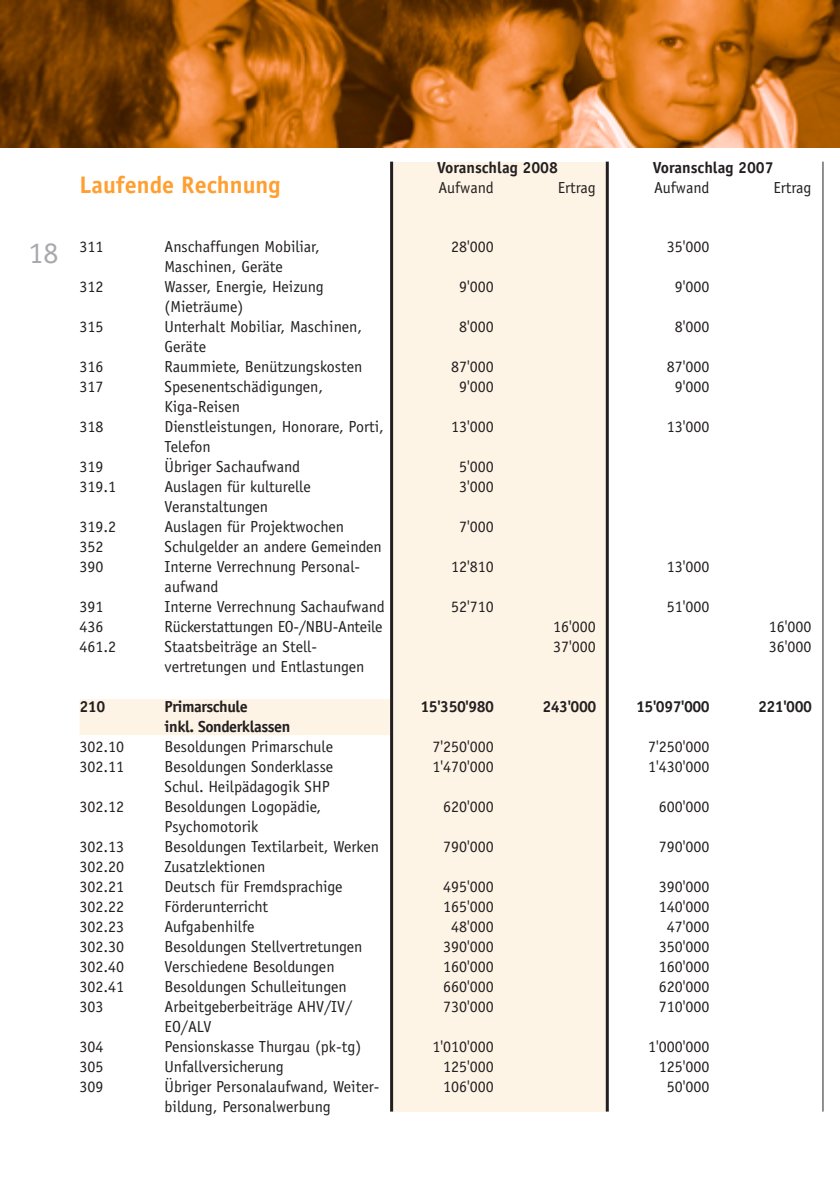
<style>
.page{position:relative;width:840px;height:1191px;background:#fff}
.page>*{position:absolute;margin:0;border:0;box-sizing:border-box;transform-origin:0 0}
.t1{font:700 24px "Officina Sans";color:#ff9f31}
.t2{font:16px "Officina Sans";color:#231f20}
.t3{font:700 16px "Officina Sans";letter-spacing:-.03em;color:#231f20}
.t4{font:700 16px "Officina Sans";color:#231f20}
.s1{font-size:30px;color:#a8a9ad}
</style>
<div class="page">
<div style="left:391px;top:162px;width:216px;height:949px;background:#fef4e6"></div>
<div style="left:79px;top:699px;width:312px;height:16px;background:#fef4e6"></div>
<div style="left:79px;top:715px;width:312px;height:20px;background:#fef4e6"></div>
<hr style="left:605px;top:162px;width:3px;height:949px;background:#231f20">
<hr style="left:822px;top:162px;width:1px;height:949px;background:#231f20">
<hr style="left:390px;top:162px;width:3px;height:949px;background:#231f20">
<img style="left:0;top:0;width:839px;height:147px">
<p class="t4" style="left:437px;top:162px;width:122px">Voranschlag 2008</p>
<p class="t4" style="left:652px;top:162px;width:122px">Voranschlag 2007</p>
<h1 class="t1" style="left:79px;top:176px;width:202px">Laufende Rechnung</h1>
<p class="t2" style="left:438px;top:182px;width:57px">Aufwand</p>
<p class="t2" style="left:557px;top:182px;width:40px">Ertrag</p>
<p class="t2" style="left:654px;top:182px;width:57px">Aufwand</p>
<p class="t2" style="left:772px;top:182px;width:40px">Ertrag</p>
<p class="t2" style="left:28px;top:240px;width:77px"><span class="s1">18</span> 311</p>
<p class="t2" style="left:164px;top:240px;width:157px">Anschaffungen Mobiliar,</p>
<p class="t2" style="left:451px;top:240px;width:44px">28'000</p>
<p class="t2" style="left:666px;top:240px;width:44px">35'000</p>
<p class="t2" style="left:164px;top:260px;width:120px">Maschinen, Geräte</p>
<p class="t2" style="left:79px;top:280px;width:25px">312</p>
<p class="t2" style="left:164px;top:280px;width:161px">Wasser, Energie, Heizung</p>
<p class="t2" style="left:459px;top:280px;width:36px">9'000</p>
<p class="t2" style="left:674px;top:280px;width:36px">9'000</p>
<p class="t2" style="left:164px;top:300px;width:80px">(Mieträume)</p>
<p class="t2" style="left:79px;top:320px;width:25px">315</p>
<p class="t2" style="left:164px;top:320px;width:199px">Unterhalt Mobiliar, Maschinen,</p>
<p class="t2" style="left:459px;top:320px;width:36px">8'000</p>
<p class="t2" style="left:674px;top:320px;width:36px">8'000</p>
<p class="t2" style="left:164px;top:340px;width:43px">Geräte</p>
<p class="t2" style="left:79px;top:360px;width:25px">316</p>
<p class="t2" style="left:164px;top:360px;width:199px">Raummiete, Benützungskosten</p>
<p class="t2" style="left:451px;top:360px;width:44px">87'000</p>
<p class="t2" style="left:666px;top:360px;width:44px">87'000</p>
<p class="t2" style="left:79px;top:380px;width:25px">317</p>
<p class="t2" style="left:164px;top:380px;width:160px">Spesenentschädigungen,</p>
<p class="t2" style="left:459px;top:380px;width:36px">9'000</p>
<p class="t2" style="left:674px;top:380px;width:36px">9'000</p>
<p class="t2" style="left:164px;top:400px;width:77px">Kiga-Reisen</p>
<p class="t2" style="left:79px;top:420px;width:25px">318</p>
<p class="t2" style="left:164px;top:420px;width:221px">Dienstleistungen, Honorare, Porti,</p>
<p class="t2" style="left:451px;top:420px;width:44px">13'000</p>
<p class="t2" style="left:666px;top:420px;width:44px">13'000</p>
<p class="t2" style="left:164px;top:440px;width:48px">Telefon</p>
<p class="t2" style="left:79px;top:460px;width:25px">319</p>
<p class="t2" style="left:164px;top:460px;width:137px">Übriger Sachaufwand</p>
<p class="t2" style="left:459px;top:460px;width:36px">5'000</p>
<p class="t2" style="left:79px;top:480px;width:38px">319.1</p>
<p class="t2" style="left:164px;top:480px;width:148px">Auslagen für kulturelle</p>
<p class="t2" style="left:459px;top:480px;width:36px">3'000</p>
<p class="t2" style="left:164px;top:500px;width:105px">Veranstaltungen</p>
<p class="t2" style="left:79px;top:520px;width:38px">319.2</p>
<p class="t2" style="left:164px;top:520px;width:181px">Auslagen für Projektwochen</p>
<p class="t2" style="left:459px;top:520px;width:36px">7'000</p>
<p class="t2" style="left:79px;top:540px;width:25px">352</p>
<p class="t2" style="left:164px;top:540px;width:218px">Schulgelder an andere Gemeinden</p>
<p class="t2" style="left:79px;top:560px;width:25px">390</p>
<p class="t2" style="left:164px;top:560px;width:197px">Interne Verrechnung Personal-</p>
<p class="t2" style="left:451px;top:560px;width:44px">12'810</p>
<p class="t2" style="left:666px;top:560px;width:44px">13'000</p>
<p class="t2" style="left:164px;top:580px;width:55px">aufwand</p>
<p class="t2" style="left:79px;top:600px;width:25px">391</p>
<p class="t2" style="left:164px;top:600px;width:221px">Interne Verrechnung Sachaufwand</p>
<p class="t2" style="left:451px;top:600px;width:44px">52'710</p>
<p class="t2" style="left:666px;top:600px;width:44px">51'000</p>
<p class="t2" style="left:79px;top:620px;width:25px">436</p>
<p class="t2" style="left:164px;top:620px;width:219px">Rückerstattungen EO-/NBU-Anteile</p>
<p class="t2" style="left:553px;top:620px;width:44px">16'000</p>
<p class="t2" style="left:768px;top:620px;width:44px">16'000</p>
<p class="t2" style="left:79px;top:640px;width:38px">461.2</p>
<p class="t2" style="left:164px;top:640px;width:154px">Staatsbeiträge an Stell-</p>
<p class="t2" style="left:553px;top:640px;width:44px">37'000</p>
<p class="t2" style="left:768px;top:640px;width:44px">36'000</p>
<p class="t2" style="left:164px;top:660px;width:201px">vertretungen und Entlastungen</p>
<p class="t3" style="left:79px;top:700px;width:27px">210</p>
<p class="t3" style="left:164px;top:700px;width:85px">Primarschule</p>
<p class="t3" style="left:420px;top:700px;width:75px">15'350'980</p>
<p class="t3" style="left:542px;top:700px;width:55px">243'000</p>
<p class="t3" style="left:635px;top:700px;width:75px">15'097'000</p>
<p class="t3" style="left:757px;top:700px;width:55px">221'000</p>
<p class="t3" style="left:164px;top:720px;width:127px">inkl. Sonderklassen</p>
<p class="t2" style="left:79px;top:740px;width:46px">302.10</p>
<p class="t2" style="left:164px;top:740px;width:170px">Besoldungen Primarschule</p>
<p class="t2" style="left:432px;top:740px;width:63px">7'250'000</p>
<p class="t2" style="left:647px;top:740px;width:63px">7'250'000</p>
<p class="t2" style="left:79px;top:760px;width:46px">302.11</p>
<p class="t2" style="left:164px;top:760px;width:170px">Besoldungen Sonderklasse</p>
<p class="t2" style="left:432px;top:760px;width:63px">1'470'000</p>
<p class="t2" style="left:647px;top:760px;width:63px">1'430'000</p>
<p class="t2" style="left:164px;top:780px;width:167px">Schul. Heilpädagogik SHP</p>
<p class="t2" style="left:79px;top:800px;width:46px">302.12</p>
<p class="t2" style="left:164px;top:800px;width:158px">Besoldungen Logopädie,</p>
<p class="t2" style="left:443px;top:800px;width:52px">620'000</p>
<p class="t2" style="left:658px;top:800px;width:52px">600'000</p>
<p class="t2" style="left:164px;top:820px;width:95px">Psychomotorik</p>
<p class="t2" style="left:79px;top:840px;width:46px">302.13</p>
<p class="t2" style="left:164px;top:840px;width:216px">Besoldungen Textilarbeit, Werken</p>
<p class="t2" style="left:443px;top:840px;width:52px">790'000</p>
<p class="t2" style="left:658px;top:840px;width:52px">790'000</p>
<p class="t2" style="left:79px;top:860px;width:46px">302.20</p>
<p class="t2" style="left:164px;top:860px;width:102px">Zusatzlektionen</p>
<p class="t2" style="left:79px;top:880px;width:46px">302.21</p>
<p class="t2" style="left:164px;top:880px;width:179px">Deutsch für Fremdsprachige</p>
<p class="t2" style="left:443px;top:880px;width:52px">495'000</p>
<p class="t2" style="left:658px;top:880px;width:52px">390'000</p>
<p class="t2" style="left:79px;top:900px;width:46px">302.22</p>
<p class="t2" style="left:164px;top:900px;width:105px">Förderunterricht</p>
<p class="t2" style="left:443px;top:900px;width:52px">165'000</p>
<p class="t2" style="left:658px;top:900px;width:52px">140'000</p>
<p class="t2" style="left:79px;top:920px;width:46px">302.23</p>
<p class="t2" style="left:164px;top:920px;width:91px">Aufgabenhilfe</p>
<p class="t2" style="left:451px;top:920px;width:44px">48'000</p>
<p class="t2" style="left:666px;top:920px;width:44px">47'000</p>
<p class="t2" style="left:79px;top:940px;width:46px">302.30</p>
<p class="t2" style="left:164px;top:940px;width:199px">Besoldungen Stellvertretungen</p>
<p class="t2" style="left:443px;top:940px;width:52px">390'000</p>
<p class="t2" style="left:658px;top:940px;width:52px">350'000</p>
<p class="t2" style="left:79px;top:960px;width:46px">302.40</p>
<p class="t2" style="left:164px;top:960px;width:171px">Verschiedene Besoldungen</p>
<p class="t2" style="left:443px;top:960px;width:52px">160'000</p>
<p class="t2" style="left:658px;top:960px;width:52px">160'000</p>
<p class="t2" style="left:79px;top:980px;width:46px">302.41</p>
<p class="t2" style="left:164px;top:980px;width:183px">Besoldungen Schulleitungen</p>
<p class="t2" style="left:443px;top:980px;width:52px">660'000</p>
<p class="t2" style="left:658px;top:980px;width:52px">620'000</p>
<p class="t2" style="left:79px;top:1000px;width:25px">303</p>
<p class="t2" style="left:164px;top:1000px;width:189px">Arbeitgeberbeiträge AHV/IV/</p>
<p class="t2" style="left:443px;top:1000px;width:52px">730'000</p>
<p class="t2" style="left:658px;top:1000px;width:52px">710'000</p>
<p class="t2" style="left:164px;top:1020px;width:48px">EO/ALV</p>
<p class="t2" style="left:79px;top:1040px;width:25px">304</p>
<p class="t2" style="left:164px;top:1040px;width:198px">Pensionskasse Thurgau (pk-tg)</p>
<p class="t2" style="left:432px;top:1040px;width:63px">1'010'000</p>
<p class="t2" style="left:647px;top:1040px;width:63px">1'000'000</p>
<p class="t2" style="left:79px;top:1060px;width:25px">305</p>
<p class="t2" style="left:164px;top:1060px;width:121px">Unfallversicherung</p>
<p class="t2" style="left:443px;top:1060px;width:52px">125'000</p>
<p class="t2" style="left:658px;top:1060px;width:52px">125'000</p>
<p class="t2" style="left:79px;top:1080px;width:25px">309</p>
<p class="t2" style="left:164px;top:1080px;width:216px">Übriger Personalaufwand, Weiter-</p>
<p class="t2" style="left:443px;top:1080px;width:52px">106'000</p>
<p class="t2" style="left:666px;top:1080px;width:44px">50'000</p>
<p class="t2" style="left:164px;top:1100px;width:167px">bildung, Personalwerbung</p>
</div>
